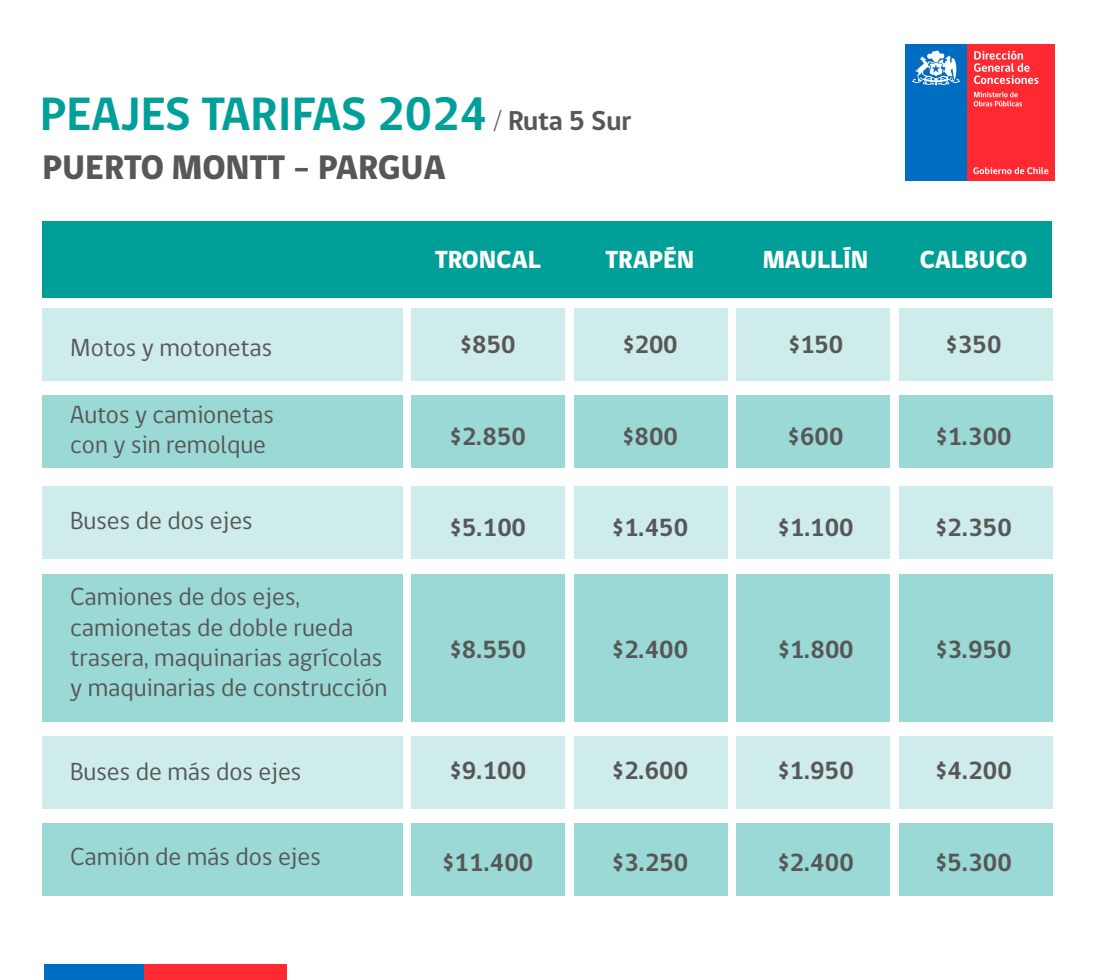
<style>
.page{position:relative;width:1100px;height:980px;background:#fff}
.page>*{position:absolute;margin:0;border:0;box-sizing:border-box;transform-origin:0 0}
.t1{font:700 48px "gob CL";color:#00a099}
.t2{font:800 35px "gob CL";color:#575756}
.t3{font:25.4px/30.4px "gob CL";color:#575756}
.t4{font:700 25.4px "gob CL";color:#575756}
.t5{font:800 25.4px "gob CL";color:#fff}
.s1{font-size:28px;color:#575756}
</style>
<div class="page">
<div style="left:899px;top:309px;width:154px;height:72px;background:#cdeceb"></div>
<div style="left:899px;top:395px;width:154px;height:73px;background:#9ad9d6"></div>
<div style="left:899px;top:486px;width:154px;height:73px;background:#cdeceb"></div>
<div style="left:899px;top:574px;width:154px;height:147px;background:#9ad9d6"></div>
<div style="left:899px;top:737px;width:154px;height:72px;background:#cdeceb"></div>
<div style="left:899px;top:823px;width:154px;height:73px;background:#9ad9d6"></div>
<div style="left:736px;top:309px;width:154px;height:72px;background:#cdeceb"></div>
<div style="left:736px;top:395px;width:154px;height:73px;background:#9ad9d6"></div>
<div style="left:736px;top:486px;width:154px;height:73px;background:#cdeceb"></div>
<div style="left:736px;top:574px;width:154px;height:147px;background:#9ad9d6"></div>
<div style="left:736px;top:737px;width:154px;height:72px;background:#cdeceb"></div>
<div style="left:736px;top:823px;width:154px;height:73px;background:#9ad9d6"></div>
<div style="left:574px;top:309px;width:154px;height:72px;background:#cdeceb"></div>
<div style="left:574px;top:395px;width:154px;height:73px;background:#9ad9d6"></div>
<div style="left:574px;top:486px;width:154px;height:73px;background:#cdeceb"></div>
<div style="left:574px;top:574px;width:154px;height:147px;background:#9ad9d6"></div>
<div style="left:574px;top:737px;width:154px;height:72px;background:#cdeceb"></div>
<div style="left:574px;top:823px;width:154px;height:73px;background:#9ad9d6"></div>
<div style="left:411px;top:309px;width:154px;height:72px;background:#cdeceb"></div>
<div style="left:411px;top:395px;width:154px;height:73px;background:#9ad9d6"></div>
<div style="left:411px;top:486px;width:154px;height:73px;background:#cdeceb"></div>
<div style="left:411px;top:574px;width:154px;height:147px;background:#9ad9d6"></div>
<div style="left:411px;top:737px;width:154px;height:72px;background:#cdeceb"></div>
<div style="left:411px;top:823px;width:154px;height:73px;background:#9ad9d6"></div>
<div style="left:42px;top:309px;width:361px;height:72px;background:#cdeceb"></div>
<div style="left:42px;top:395px;width:361px;height:73px;background:#9ad9d6"></div>
<div style="left:42px;top:486px;width:361px;height:73px;background:#cdeceb"></div>
<div style="left:42px;top:574px;width:361px;height:147px;background:#9ad9d6"></div>
<div style="left:42px;top:737px;width:361px;height:72px;background:#cdeceb"></div>
<div style="left:42px;top:823px;width:361px;height:73px;background:#9ad9d6"></div>
<div style="left:42px;top:222px;width:1010px;height:76px;background:#00a099"></div>
<div style="left:967px;top:44px;width:88px;height:137px;background:#ff2931"></div>
<div style="left:905px;top:44px;width:62px;height:137px;background:#006dc2"></div>
<svg style="left:912px;top:50px;width:48px;height:36px"></svg>
<svg style="left:973px;top:167px;width:75px;height:7px"></svg>
<svg style="left:974px;top:92px;width:48px;height:14px"></svg>
<svg style="left:974px;top:51px;width:64px;height:33px"></svg>
<div style="left:44px;top:965px;width:103px;height:15px;background:#006dc2"></div>
<div style="left:144px;top:965px;width:142px;height:15px;background:#ff2931"></div>
<h1 class="t1" style="left:40px;top:81px;width:593px">PEAJES TARIFAS 2024 <span class="s1">/ Ruta 5 Sur</span></h1>
<h2 class="t2" style="left:42px;top:144px;width:405px">PUERTO MONTT - PARGUA</h2>
<p class="t3" style="left:70px;top:333px;width:204px">Motos y motonetas</p>
<p class="t3" style="left:70px;top:400px;width:205px">Autos y camionetas con y sin remolque</p>
<p class="t3" style="left:70px;top:506px;width:184px">Buses de dos ejes</p>
<p class="t3" style="left:70px;top:582px;width:319px">Camiones de dos ejes, camionetas de doble rueda trasera, maquinarias agrícolas y maquinarias de construcción</p>
<p class="t3" style="left:70px;top:757px;width:233px">Buses de más dos ejes</p>
<p class="t3" style="left:70px;top:842px;width:252px">Camión de más dos ejes</p>
<p class="t5" style="left:435px;top:242px;width:107px">TRONCAL</p>
<p class="t5" style="left:606px;top:242px;width:90px">TRAPÉN</p>
<p class="t5" style="left:763px;top:242px;width:107px">MAULLÍN</p>
<p class="t5" style="left:920px;top:242px;width:109px">CALBUCO</p>
<p class="t4" style="left:460px;top:328px;width:57px">$850</p>
<p class="t4" style="left:622px;top:328px;width:57px">$200</p>
<p class="t4" style="left:788px;top:328px;width:57px">$150</p>
<p class="t4" style="left:946px;top:328px;width:57px">$350</p>
<p class="t4" style="left:450px;top:419px;width:78px">$2.850</p>
<p class="t4" style="left:622px;top:419px;width:57px">$800</p>
<p class="t4" style="left:788px;top:419px;width:57px">$600</p>
<p class="t4" style="left:935px;top:419px;width:78px">$1.300</p>
<p class="t4" style="left:450px;top:510px;width:78px">$5.100</p>
<p class="t4" style="left:612px;top:510px;width:78px">$1.450</p>
<p class="t4" style="left:778px;top:510px;width:78px">$1.100</p>
<p class="t4" style="left:935px;top:510px;width:78px">$2.350</p>
<p class="t4" style="left:449px;top:632px;width:78px">$8.550</p>
<p class="t4" style="left:612px;top:632px;width:78px">$2.400</p>
<p class="t4" style="left:778px;top:632px;width:77px">$1.800</p>
<p class="t4" style="left:935px;top:632px;width:78px">$3.950</p>
<p class="t4" style="left:449px;top:754px;width:78px">$9.100</p>
<p class="t4" style="left:612px;top:754px;width:78px">$2.600</p>
<p class="t4" style="left:777px;top:754px;width:78px">$1.950</p>
<p class="t4" style="left:935px;top:754px;width:78px">$4.200</p>
<p class="t4" style="left:442px;top:845px;width:93px">$11.400</p>
<p class="t4" style="left:612px;top:845px;width:78px">$3.250</p>
<p class="t4" style="left:777px;top:845px;width:78px">$2.400</p>
<p class="t4" style="left:935px;top:845px;width:78px">$5.300</p>
</div>
